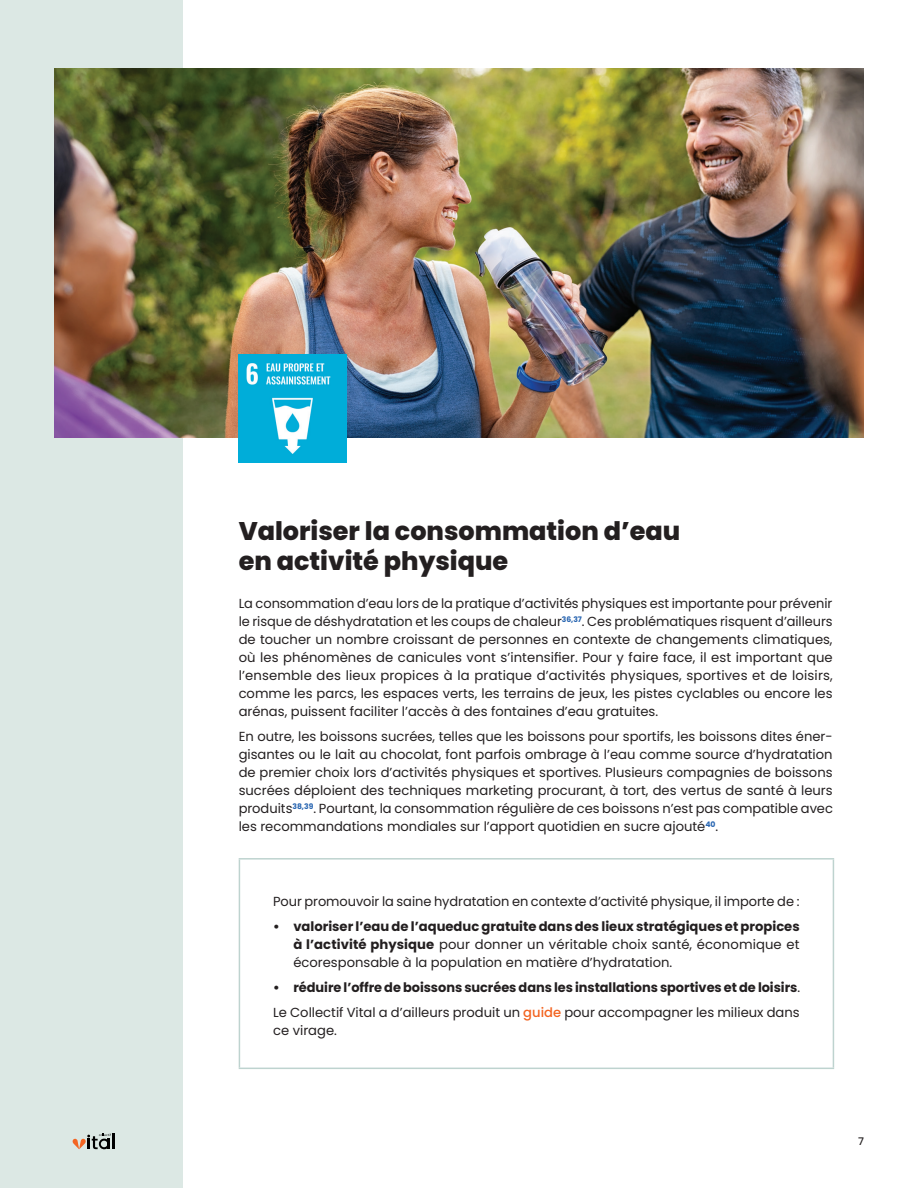
<style>
.page{position:relative;width:918px;height:1188px;background:#fff}
.page>*{position:absolute;margin:0;border:0;box-sizing:border-box;transform-origin:0 0}
.t1{font:800 25.5px/30px "Poppins";color:#231f20}
.t2{font:13.2px/18px "Poppins";color:#231f20;text-align:justify}
.t3{font:700 13.2px/24.8px "Poppins";letter-spacing:-.005em;color:#231f20}
.t4{font:500 10.5px "Poppins";color:#231f20}
.s1{font-weight:700}
.s2{font-weight:400}
.s3{font-weight:500;color:#f36421}
</style>
<div class="page">
<div style="left:0;top:0;width:183px;height:1188px;background:#dce8e4"></div>
<hr style="left:112px;top:1134px;width:3px;height:15px;background:#000">
<svg style="left:73px;top:1134px;width:38px;height:15px"></svg>
<img style="left:54px;top:68px;width:810px;height:369px">
<img style="left:239px;top:355px;width:108px;height:108px">
<hr style="left:239px;top:858px;width:595px;height:2px;background:#bed3cf">
<hr style="left:239px;top:860px;width:1px;height:208px;background:#bed3cf">
<hr style="left:833px;top:860px;width:1px;height:208px;background:#bed3cf">
<hr style="left:239px;top:1068px;width:595px;height:1px;background:#bed3cf">
<h1 class="t1" style="left:239px;top:516px;width:443px">Valoriser la consommation d’eau en activité physique</h1>
<p class="t2" style="left:239px;top:595px;width:596px">La consommation d’eau lors de la pratique d’activités physiques est importante pour prévenir le risque de déshydratation et les coups de chaleur<sup>36,37</sup>. Ces problématiques risquent d’ailleurs de toucher un nombre croissant de personnes en contexte de changements climatiques, où les phénomènes de canicules vont s’intensifier. Pour y faire face, il est important que l’ensemble des lieux propices à la pratique d’activités physiques, sportives et de loisirs, comme les parcs, les espaces verts, les terrains de jeux, les pistes cyclables ou encore les arénas, puissent faciliter l’accès à des fontaines d’eau gratuites.</p>
<p class="t2" style="left:239px;top:728px;width:596px">En outre, les boissons sucrées, telles que les boissons pour sportifs, les boissons dites éner&shy;gisantes ou le lait au chocolat, font parfois ombrage à l’eau comme source d’hydratation de premier choix lors d’activités physiques et sportives. Plusieurs compagnies de boissons sucrées déploient des techniques marketing procurant, à tort, des vertus de santé à leurs produits<sup>38,39</sup>. Pourtant, la consommation régulière de ces boissons n’est pas compatible avec les recommandations mondiales sur l’apport quotidien en sucre ajouté<sup>40</sup>.</p>
<p class="t2" style="left:273px;top:893px;width:528px">Pour promouvoir la saine hydratation en contexte d’activité physique, il importe de :</p>
<p class="t2" style="left:293px;top:918px;width:508px;text-indent:-20px"><span class="s1">• valoriser l’eau de l’aqueduc gratuite dans des lieux stratégiques et propices à l’activité physique</span> pour donner un véritable choix santé, économique et écoresponsable à la population en matière d’hydratation.</p>
<p class="t3" style="left:273px;top:975px;width:528px">• réduire l’offre de boissons sucrées dans les installations sportives et de loisirs<span class="s2">.<br>Le Collectif Vital a d’ailleurs produit un</span> <span class="s3">guide</span> <span class="s2">pour accompagner les milieux dans</span></p>
<p class="t2" style="left:273px;top:1021px;width:65px">ce virage.</p>
<p class="t4" style="left:858px;top:1135px;width:7px">7</p>
</div>
